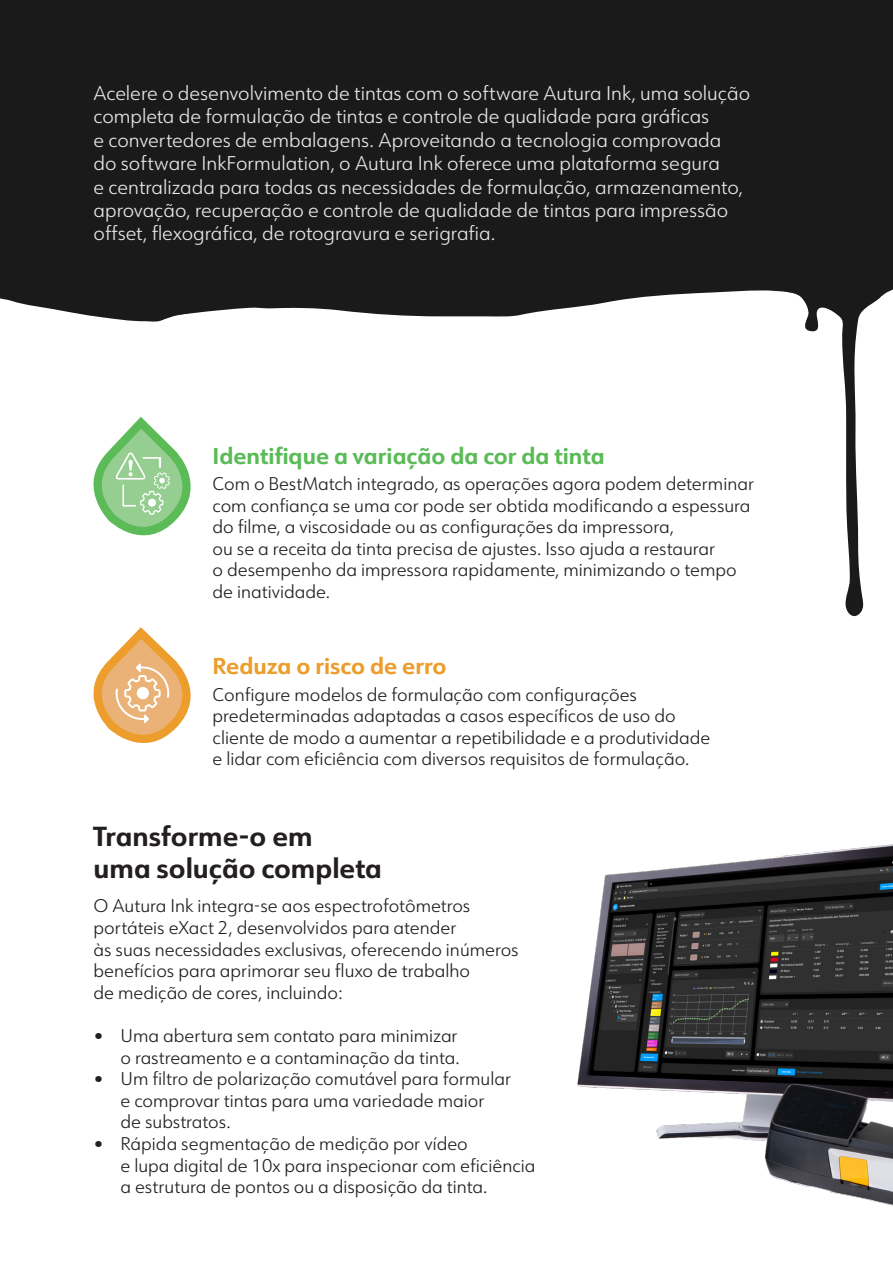
<style>
.page{position:relative;width:893px;height:1263px;background:#fff}
.page>*{position:absolute;margin:0;border:0;box-sizing:border-box;transform-origin:0 0}
.H9{font:700 27px/32.4px "URW Form";color:#231f20}
.H7{font:700 22.5px "URW Form";color:#5abb57}
.H8{font:700 22.5px "URW Form";color:#ec9d2b}
.TX2{font:300 19.5px/23.4px "URW Form";color:#e6e7e9}
.TX1{font:300 18px/21.6px "URW Form";color:#231f20}
</style>
<div class="page">
<div style="left:0;top:0;width:893px;height:284px;background:#1a1a1a"></div>
<svg style="left:292px;top:284px;width:493px;height:33px;fill:#1a1a1a"></svg>
<svg style="left:0;top:284px;width:292px;height:38px"></svg>
<svg style="left:785px;top:284px;width:108px;height:333px"></svg>
<img style="left:577px;top:844px;width:316px;height:362px">
<svg style="left:93px;top:627px;width:98px;height:117px"></svg>
<div style="left:137px;top:687px;width:12px;height:12px;background:#fff;border-radius:50%"></div>
<svg style="left:93px;top:417px;width:98px;height:119px"></svg>
<p class="TX2" style="left:94px;top:81px;width:658px">Acelere o desenvolvimento de tintas com o software Autura Ink, uma solução completa de formulação de tintas e controle de qualidade para gráficas<br>e convertedores de embalagens. Aproveitando a tecnologia comprovada<br>do software InkFormulation, o Autura Ink oferece uma plataforma segura<br>e centralizada para todas as necessidades de formulação, armazenamento, aprovação, recuperação e controle de qualidade de tintas para impressão offset, flexográfica, de rotogravura e serigrafia.</p>
<p class="H7" style="left:213px;top:440px;width:394px">Identifique a variação da cor da tinta</p>
<p class="TX1" style="left:213px;top:472px;width:543px">Com o BestMatch integrado, as operações agora podem determinar com confiança se uma cor pode ser obtida modificando a espessura do filme, a viscosidade ou as configurações da impressora,<br>ou se a receita da tinta precisa de ajustes. Isso ajuda a restaurar<br>o desempenho da impressora rapidamente, minimizando o tempo de inatividade.</p>
<p class="H8" style="left:213px;top:650px;width:235px">Reduza o risco de erro</p>
<p class="TX1" style="left:213px;top:683px;width:499px">Configure modelos de formulação com configurações predeterminadas adaptadas a casos específicos de uso do cliente de modo a aumentar a repetibilidade e a produtividade e lidar com eficiência com diversos requisitos de formulação.</p>
<p class="H9" style="left:94px;top:819px;width:290px">Transforme-o em<br>uma solução completa</p>
<p class="TX1" style="left:94px;top:895px;width:427px">O Autura Ink integra-se aos espectrofotômetros portáteis eXact 2, desenvolvidos para atender<br>às suas necessidades exclusivas, oferecendo inúmeros benefícios para aprimorar seu fluxo de trabalho<br>de medição de cores, incluindo:</p>
<p class="TX1" style="left:94px;top:1024px;width:368px;text-align:right">• Uma abertura sem contato para minimizar o rastreamento e a contaminação da tinta.</p>
<p class="TX1" style="left:121px;top:1067px;width:392px;text-indent:-27px">• Um filtro de polarização comutável para formular e comprovar tintas para uma variedade maior<br>de substratos.</p>
<p class="TX1" style="left:121px;top:1132px;width:417px;text-indent:-27px">• Rápida segmentação de medição por vídeo<br>e lupa digital de 10x para inspecionar com eficiência a estrutura de pontos ou a disposição da tinta.</p>
</div>
